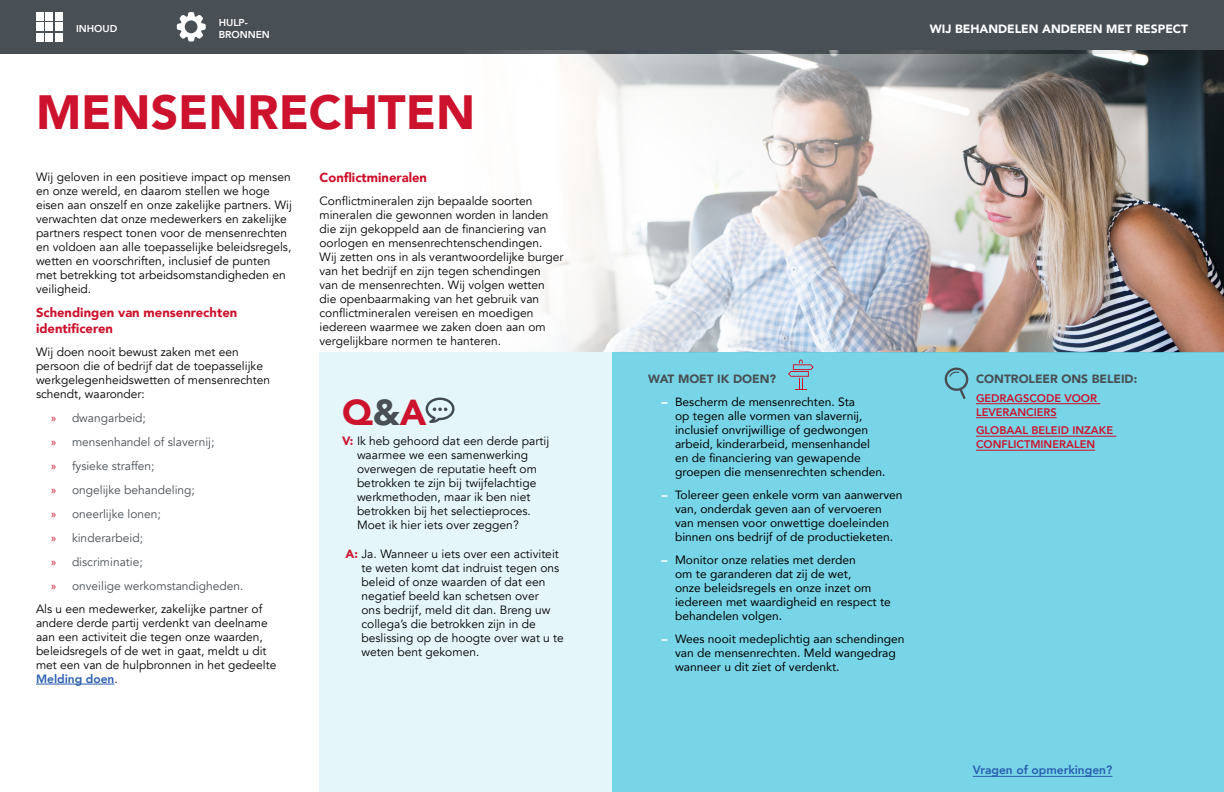
<style>
.page{position:relative;width:1224px;height:792px;background:#fff}
.page>*{position:absolute;margin:0;border:0;box-sizing:border-box;transform-origin:0 0}
.t1{font:900 48px "Avenir";color:#cd122d}
.t2{font:900 36px "Avenir";color:#cd122d}
.t3{font:900 13px/15.6px "Avenir";color:#cd122d}
.t4{font:12px/14px "Avenir";color:#000}
.t5{font:12px/14px "Avenir";color:#000}
.t6{font:12px "Avenir";color:#484f55}
.t7{font:900 12px "Avenir";color:#fff}
.t8{font:900 12px "Avenir";color:#484f55}
.t9{font:800 12px "Avenir";color:#2a5db0}
.t10{font:800 11px/14px "Avenir";color:#cd122d}
.t11{font:800 10px/12px "Avenir";color:#fff}
.s1{font-family:"Myriad Pro";color:#cd122d}
.s2{font-weight:800;color:#2a5db0}
.s3{color:#484f55}
.s4{font-weight:900;color:#cd122d}
.s5{font-weight:900;color:#fff}
</style>
<div class="page">
<div style="left:0;top:0;width:1224px;height:54px;background:#484f55"></div>
<div style="left:36px;top:12px;width:8px;height:8px;background:#fff"></div>
<div style="left:36px;top:23px;width:8px;height:8px;background:#fff"></div>
<div style="left:36px;top:33px;width:8px;height:8px;background:#fff"></div>
<div style="left:46px;top:12px;width:7px;height:9px;background:#fff"></div>
<div style="left:46px;top:23px;width:7px;height:8px;background:#fff"></div>
<div style="left:46px;top:33px;width:7px;height:9px;background:#fff"></div>
<div style="left:55px;top:12px;width:8px;height:8px;background:#fff"></div>
<div style="left:55px;top:23px;width:8px;height:8px;background:#fff"></div>
<div style="left:55px;top:33px;width:8px;height:8px;background:#fff"></div>
<svg style="left:177px;top:12px;width:29px;height:30px"></svg>
<img style="left:466px;top:51px;width:758px;height:302px">
<div style="left:320px;top:353px;width:904px;height:439px;background:#78d5e7"></div>
<div style="left:320px;top:353px;width:292px;height:439px;background:#e4f6fa"></div>
<hr style="left:36px;top:684px;width:78px;height:1px;background:#2a5db0">
<svg style="left:944px;top:367px;width:25px;height:32px"></svg>
<hr style="left:976px;top:403px;width:124px;height:1px;background:#cd122d">
<hr style="left:976px;top:417px;width:81px;height:1px;background:#cd122d">
<hr style="left:976px;top:436px;width:140px;height:1px;background:#cd122d">
<hr style="left:976px;top:450px;width:119px;height:1px;background:#cd122d">
<svg style="left:426px;top:398px;width:29px;height:25px"></svg>
<svg style="left:788px;top:360px;width:26px;height:30px"></svg>
<hr style="left:973px;top:776px;width:139px;height:1px;background:#2a5db0">
<p class="t11" style="left:219px;top:16px;width:53px">HULP-<br>BRONNEN</p>
<p class="t11" style="left:76px;top:22px;width:43px">INHOUD</p>
<p class="t7" style="left:930px;top:19px;width:260px">WIJ BEHANDELEN ANDEREN ME R SPECT</p>
<p class="t7" style="left:1125px;top:19px;width:64px">TITEL HIER</p>
<h1 class="t1" style="left:36px;top:71px;width:441px">MENSENRECHTEN</h1>
<p class="t4" style="left:36px;top:170px;width:258px">Wij geloven in een positieve impact op mensen en onze wereld, en daarom stellen we hoge eisen aan onszelf en onze zakelijke partners. Wij verwachten dat onze medewerkers en zakelijke partners respect tonen voor de mensenrechten en voldoen aan alle toepasselijke beleidsregels, wetten en voorschriften, inclusief de punten met betrekking tot arbeidsomstandigheden en veiligheid.</p>
<p class="t3" style="left:36px;top:304px;width:203px">Schendingen van mensenrechten identificeren</p>
<p class="t4" style="left:36px;top:345px;width:236px">Wij doen nooit bewust zaken met een persoon die of bedrijf dat de toepasselijke werkgelegenheidswetten of mensenrechten schendt, waaronder:</p>
<p class="t6" style="left:51px;top:410px;width:96px"><span class="s1">»</span> dwangarbeid;</p>
<p class="t6" style="left:51px;top:434px;width:165px"><span class="s1">»</span> mensenhandel of slavernij;</p>
<p class="t6" style="left:51px;top:458px;width:105px"><span class="s1">»</span> fysieke straffen;</p>
<p class="t6" style="left:51px;top:482px;width:145px"><span class="s1">»</span> ongelijke behandeling;</p>
<p class="t6" style="left:51px;top:506px;width:111px"><span class="s1">»</span> oneerlijke lonen;</p>
<p class="t6" style="left:51px;top:530px;width:94px"><span class="s1">»</span> kinderarbeid;</p>
<p class="t6" style="left:51px;top:554px;width:93px"><span class="s1">»</span> discriminatie;</p>
<p class="t6" style="left:51px;top:578px;width:194px"><span class="s1">»</span> onveilige werkomstandigheden.</p>
<p class="t4" style="left:36px;top:602px;width:228px">Als u een medewerker, zakelijke partner of</p>
<p class="t4" style="left:36px;top:616px;width:242px">andere derde partij verdenkt van deelname aan een activiteit die tegen onze waarden, beleidsregels of de wet in gaat, meldt u dit met een van de hulpbronnen in het gedeelte <span class="s2">Melding doen</span>.</p>
<p class="t3" style="left:320px;top:169px;width:109px">Conflictmineralen</p>
<p class="t4" style="left:320px;top:194px;width:246px">Conflictmineralen zijn bepaalde soorten mineralen die gewonnen worden in landen die zijn gekoppeld aan de financiering van oorlogen en mensenrechtenschendingen.<br>Wij zetten ons in als verantwoordelijke burger van het bedrijf en zijn tegen schendingen<br>van de mensenrechten. Wij volgen wetten die openbaarmaking van het gebruik van conflictmineralen vereisen en moedigen iedereen waarmee we zaken doen aan om vergelijkbare normen te hanteren.</p>
<h2 class="t2" style="left:342px;top:381px;width:86px">Q<span class="s3">&amp;</span>A</h2>
<p class="t4" style="left:357px;top:434px;width:194px;text-indent:-15px"><span class="s4">V:</span> Ik heb gehoord dat een derde partij waarmee we een samenwerking overwegen de reputatie heeft om betrokken te zijn bij twijfelachtige werkmethoden, maar ik ben niet betrokken bij het selectieproces.<br>Moet ik hier iets over zeggen?</p>
<p class="t4" style="left:362px;top:547px;width:204px;text-indent:-16px"><span class="s4">A:</span> Ja. Wanneer u iets over een activiteit te weten komt dat indruist tegen ons beleid of onze waarden of dat een negatief beeld kan schetsen over<br>ons bedrijf, meld dit dan. Breng uw collega’s die betrokken zijn in de beslissing op de hoogte over wat u te weten bent gekomen.</p>
<p class="t8" style="left:648px;top:369px;width:130px">WAT MOET IK DOEN?</p>
<p class="t5" style="left:675px;top:395px;width:212px;text-indent:-14px"><span class="s5">–</span> Bescherm de mensenrechten. Sta<br>op tegen alle vormen van slavernij, inclusief onvrijwillige of gedwongen arbeid, kinderarbeid, mensenhandel en de financiering van gewapende groepen die mensenrechten schenden.</p>
<p class="t5" style="left:662px;top:488px;width:242px;text-align:center"><span class="s5">–</span> Tolereer geen enkele vorm van aanwerven van, onderdak geven aan of vervoeren<br>van mensen voor onwettige doeleinden binnen ons bedrijf of de productieketen.</p>
<p class="t5" style="left:675px;top:553px;width:217px;text-indent:-14px"><span class="s5">–</span> Monitor onze relaties met derden<br>om te garanderen dat zij de wet,<br>onze beleidsregels en onze inzet om iedereen met waardigheid en respect te behandelen volgen.</p>
<p class="t5" style="left:675px;top:632px;width:231px;text-indent:-14px"><span class="s5">–</span> Wees nooit medeplichtig aan schendingen van de mensenrechten. Meld wangedrag wanneer u dit ziet of verdenkt.</p>
<p class="t8" style="left:976px;top:369px;width:163px">CONTROLEER ONS BELEID:</p>
<p class="t10" style="left:976px;top:391px;width:122px">GEDRAGSCODE VOOR<br>LEVERANCIERS</p>
<p class="t10" style="left:976px;top:423px;width:139px">GLOBAAL BELEID INZAKE<br>CONFLICTMINERALEN</p>
<p class="t9" style="left:973px;top:761px;width:141px">Vragen of opmerkingen?</p>
</div>
